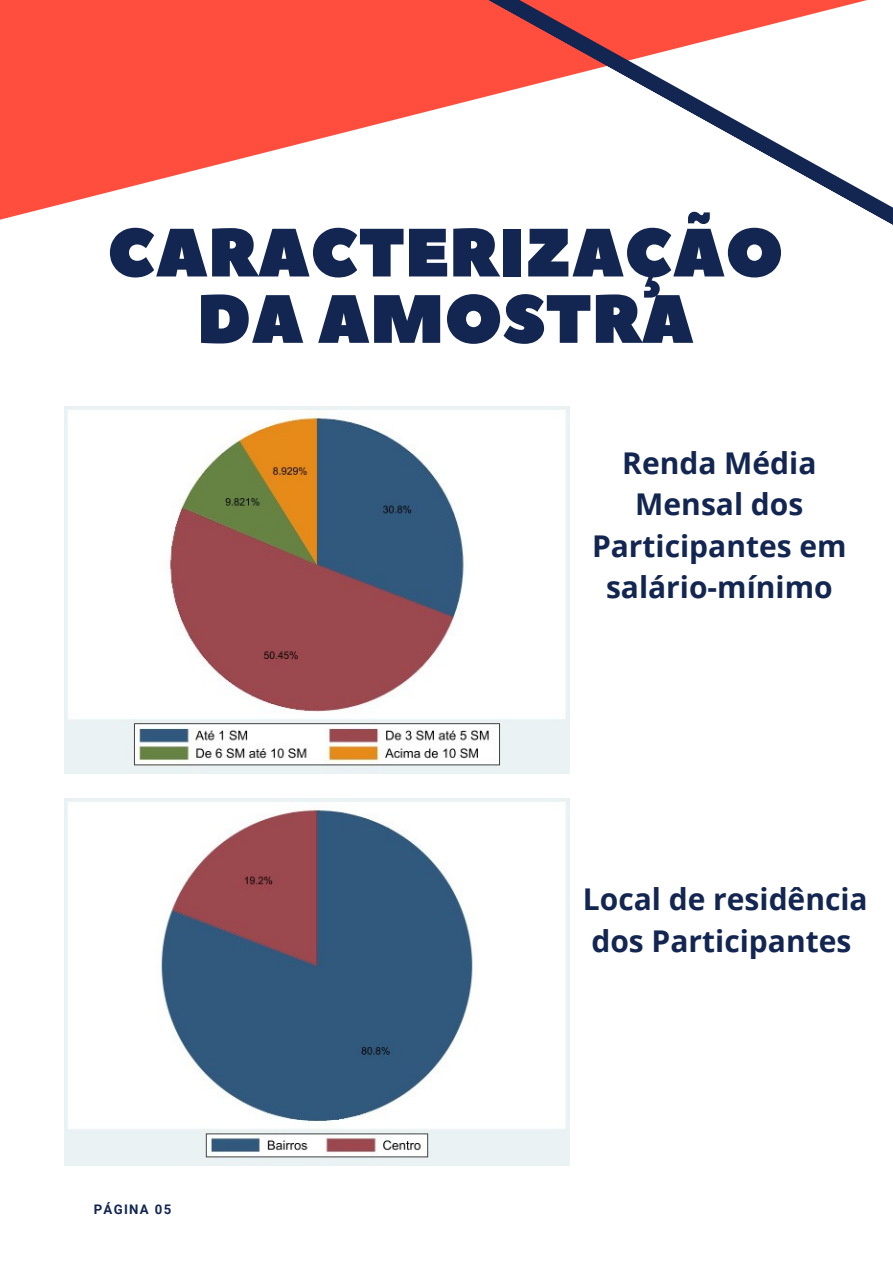
<style>
.page{position:relative;width:893px;height:1264px;background:#fff}
.page>*{position:absolute;margin:0;border:0;box-sizing:border-box;transform-origin:0 0}
.t1{font:68.1px/66.3px "Peace Sans";color:#132652;text-align:center}
.t2{font:700 30px/41.5px "Open Sans";color:#132652;text-align:center}
.t3{font:700 13.2px "Roboto";letter-spacing:.1em;color:#132652}
</style>
<div class="page">
<svg style="left:0;top:0;width:458px;height:220px;fill:#ff4e3e"></svg>
<svg style="left:458px;top:0;width:434px;height:225px"></svg>
<img style="left:65px;top:406px;width:504px;height:367px">
<img style="left:65px;top:798px;width:504px;height:367px">
<p class="t1" style="left:107px;top:222px;width:678px">CARACTERIZAÇÃO<br>DA AMOSTRA</p>
<p class="t2" style="left:592px;top:441px;width:256px">Renda Média<br>Mensal dos<br>Participantes em salário-mínimo</p>
<p class="t3" style="left:94px;top:1201px;width:79px">PÁGINA 05</p>
<p class="t2" style="left:582px;top:877px;width:286px;text-align:left">Local de residência dos Participantes</p>
</div>
